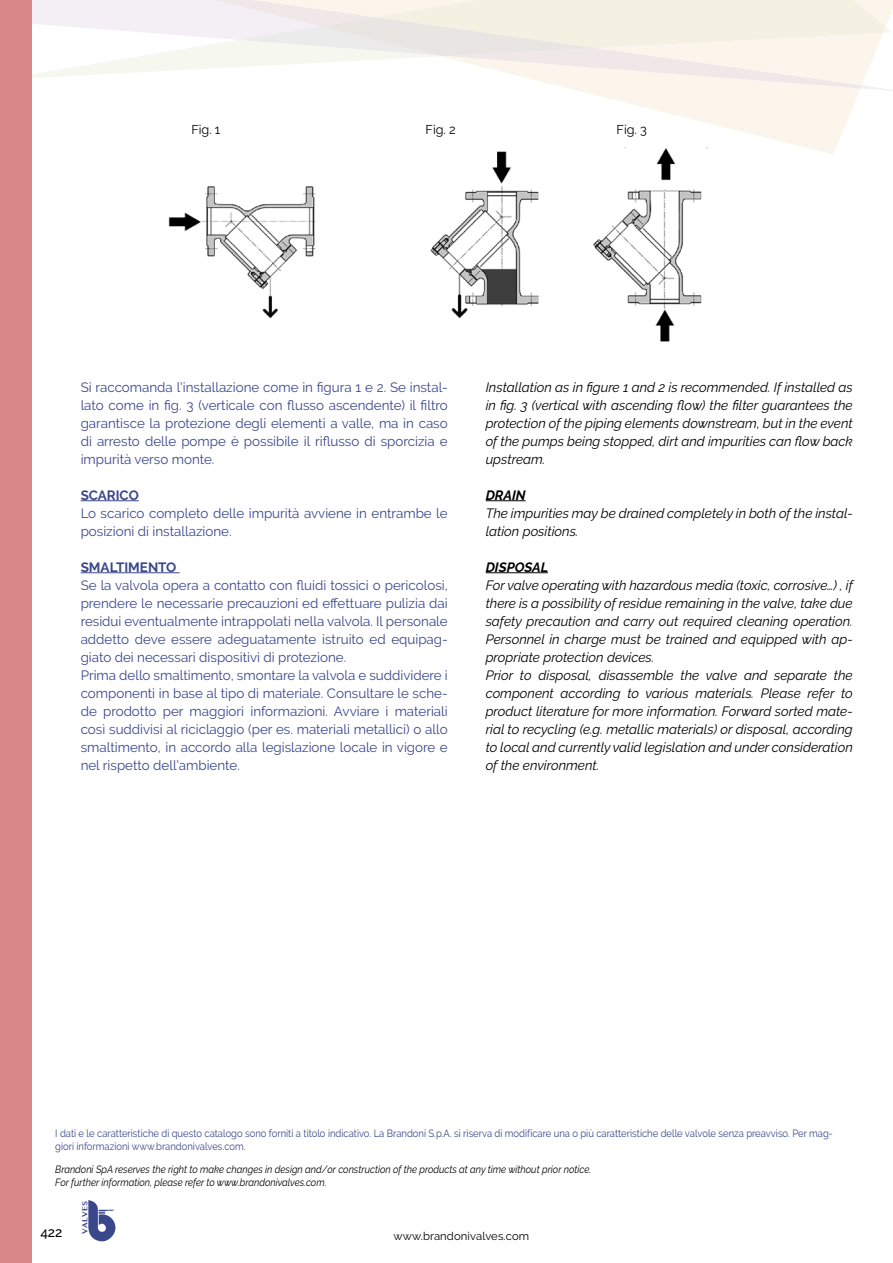
<style>
.page{position:relative;width:893px;height:1263px;background:#fff}
.page>*{position:absolute;margin:0;border:0;box-sizing:border-box;transform-origin:0 0}
.t1{font:13.5px/18px "Raleway";color:#3a478c}
.t2{font:italic 13.5px/18px "Raleway";color:#000}
.t3{font:700 13.5px "Raleway";color:#3a478c}
.t4{font:italic 700 13.5px "Raleway";color:#000}
.t5{font:500 13.5px "Raleway";color:#000}
.t6{font:12.75px "Raleway";color:#000}
.t7{font:11.25px "Raleway";letter-spacing:.01em;color:#000}
.t8{font:10.5px/13.5px "Raleway";color:#3a478c;scale:.9 1}
.t9{font:italic 10.5px/13.5px "Raleway";color:#000;scale:.9 1}
.t10{font:700 7.8px "Lao MN";color:#3a478b}
</style>
<div class="page">
<svg style="left:585px;top:92px;width:274px;height:62px;fill:#fcf5ec"></svg>
<svg style="left:32px;top:0;width:861px;height:92px"></svg>
<svg style="left:165px;top:0;width:697px;height:88px"></svg>
<svg style="left:239px;top:0;width:647px;height:56px;background:#f3efe6"></svg>
<svg style="left:88px;top:1200px;width:27px;height:41px"></svg>
<div style="left:0;top:0;width:32px;height:1263px;background:#d88789"></div>
<img style="left:168px;top:148px;width:610px;height:194px">
<hr style="left:81px;top:500px;width:58px;height:1px;background:#3a478c">
<hr style="left:81px;top:572px;width:99px;height:1px;background:#3a478c">
<hr style="left:486px;top:500px;width:40px;height:1px;background:#000">
<hr style="left:486px;top:572px;width:62px;height:1px;background:#000">
<p class="t6" style="left:191px;top:122px;width:30px">Fig. 1</p>
<p class="t6" style="left:426px;top:122px;width:32px">Fig. 2</p>
<p class="t6" style="left:617px;top:122px;width:32px">Fig. 3</p>
<p class="t1" style="left:81px;top:378px;width:369px;text-align:justify">Si raccomanda l'installazione come in figura 1 e 2. Se instal&shy;lato come in fig. 3 (verticale con flusso ascendente) il filtro garantisce la protezione degli elementi a valle, ma in caso di arresto delle pompe è possibile il riflusso di sporcizia e impurità verso monte.</p>
<p class="t3" style="left:81px;top:487px;width:60px">SCARICO</p>
<p class="t1" style="left:81px;top:504px;width:369px">Lo scarico completo delle impurità avviene in entrambe le posizioni di installazione.</p>
<p class="t3" style="left:81px;top:559px;width:97px">SMALTIMENTO</p>
<p class="t1" style="left:81px;top:576px;width:369px">Se la valvola opera a contatto con fluidi tossici o pericolosi, prendere le necessarie precauzioni ed effettuare pulizia dai residui eventualmente intrappolati nella valvola. Il personale addetto deve essere adeguatamente istruito ed equipag&shy;giato dei necessari dispositivi di protezione.<br>Prima dello smaltimento, smontare la valvola e suddividere i componenti in base al tipo di materiale. Consultare le sche&shy;de prodotto per maggiori informazioni. Avviare i materiali così suddivisi al riciclaggio (per es. materiali metallici) o allo smaltimento, in accordo alla legislazione locale in vigore e nel rispetto dell’ambiente.</p>
<p class="t2" style="left:486px;top:378px;width:369px;text-align:justify">Installation as in figure 1 and 2 is recommended. If installed as in fig. 3 (vertical with ascending flow) the filter guarantees the protection of the piping elements downstream, but in the event of the pumps being stopped, dirt and impurities can flow back upstream.</p>
<p class="t4" style="left:486px;top:487px;width:41px">DRAIN</p>
<p class="t2" style="left:486px;top:504px;width:369px">The impurities may be drained completely in both of the instal&shy;lation positions.</p>
<p class="t4" style="left:486px;top:559px;width:64px">DISPOSAL</p>
<p class="t2" style="left:486px;top:576px;width:369px">For valve operating with hazardous media (toxic, corrosive…) , if there is a possibility of residue remaining in the valve, take due safety precaution and carry out required cleaning operation.<br>Personnel in charge must be trained and equipped with ap&shy;propriate protection devices.<br>Prior to disposal, disassemble the valve and separate the component according to various materials. Please refer to product literature for more information. Forward sorted mate&shy;rial to recycling (e.g. metallic materials) or disposal, according to local and currently valid legislation and under consideration of the environment.</p>
<p class="t8" style="left:55px;top:1126px;width:865px">I dati e le caratteristiche di questo catalogo sono forniti a titolo indicativo. La Brandoni S.p.A. si riserva di modificare una o più caratteristiche delle valvole senza preavviso. Per mag&shy;giori informazioni www.brandonivalves.com.</p>
<p class="t9" style="left:55px;top:1162px;width:597px">Brandoni SpA reserves the right to make changes in design and/or construction of the products at any time without prior notice.<br>For further information, please refer to www.brandonivalves.com.</p>
<p class="t5" style="left:40px;top:1225px;width:23px">422</p>
<p class="t10" style="left:80px;top:1233px;width:34px;rotate:-90deg">VALVES</p>
<p class="t7" style="left:394px;top:1229px;width:137px">www.brandonivalves.com</p>
</div>
